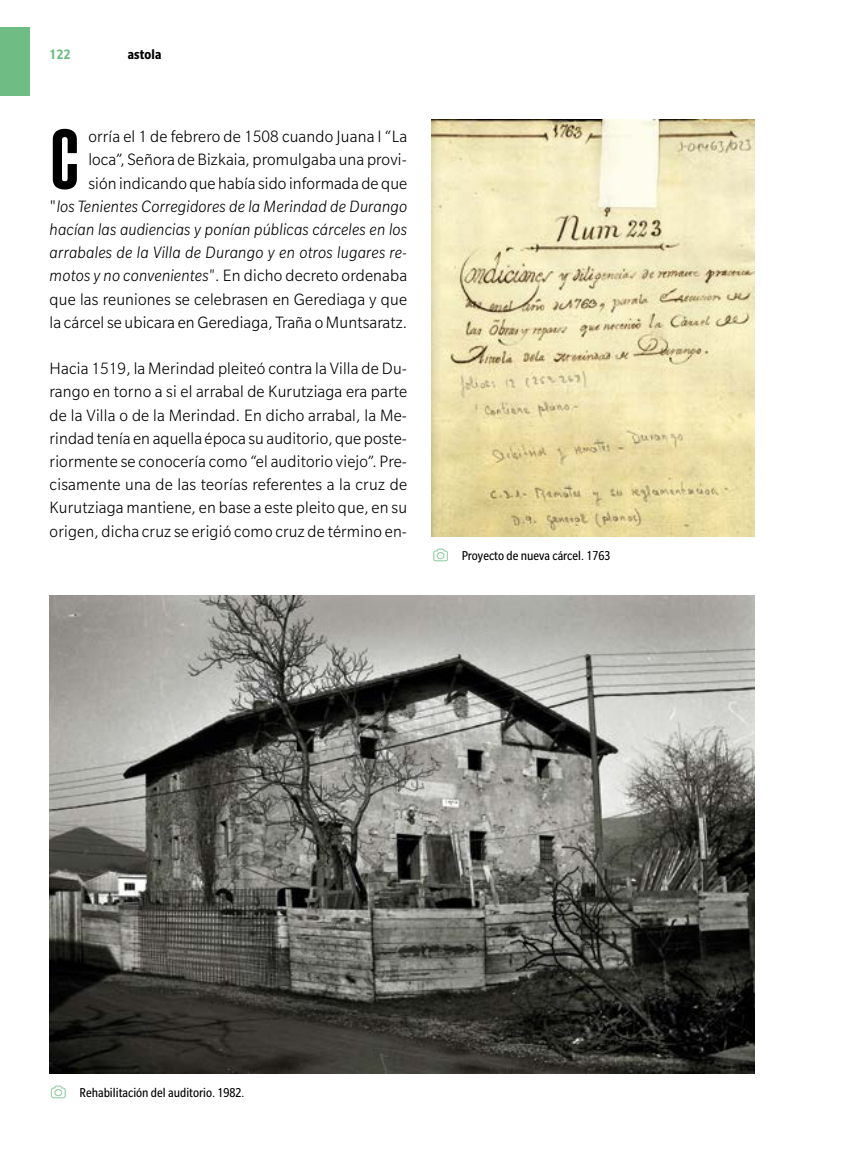
<style>
.page{position:relative;width:844px;height:1166px;background:#fff}
.page>*{position:absolute;margin:0;border:0;box-sizing:border-box;transform-origin:0 0}
.t1{font:600 condensed 83.48px "Fixture";color:#000;scale:.96 1}
.t2{font:300 17.85px/23.1px "Slate Pro";letter-spacing:.01em;color:#000;text-align:right;scale:.96 1}
.t3{font:700 condensed 14.88px "Slate Pro";letter-spacing:.01em;color:#000}
.t4{font:700 condensed 14.88px "Slate Pro";color:#6fbc85}
.t5{font:condensed 14px "Slate Pro";color:#000}
.s1{font-style:italic}
</style>
<div class="page">
<img style="left:432px;top:119px;width:322px;height:417px">
<img style="left:50px;top:595px;width:704px;height:478px">
<div style="left:0;top:28px;width:30px;height:68px;background:#6fbc85"></div>
<p class="t4" style="left:50px;top:47px;width:22px">122</p>
<p class="t3" style="left:128px;top:47px;width:35px">astola</p>
<h1 class="t1" style="left:50px;top:110px;width:33px">C</h1>
<p class="t2" style="left:50px;top:125px;width:374px">orría el 1 de febrero de 1508 cuando Juana I “La loca”, Señora de Bizkaia, promulgaba una provi-<br>sión indicando que había sido informada de que<br>"<span class="s1">los Tenientes Corregidores de la Merindad de Durango hacían las audiencias y ponían públicas cárceles en los arrabales de la Villa de Durango y en otros lugares re&shy;motos y no convenientes"</span>. En dicho decreto ordenaba que las reuniones se celebrasen en Gerediaga y que la cárcel se ubicara en Gerediaga, Traña o Muntsaratz.</p>
<p class="t2" style="left:50px;top:357px;width:374px;text-align:justify">Hacia 1519, la Merindad pleiteó contra la Villa de Du&shy;rango en torno a si el arrabal de Kurutziaga era parte de la Villa o de la Merindad. En dicho arrabal, la Me&shy;rindad tenía en aquella época su auditorio, que poste&shy;riormente se conocería como “el auditorio viejo”. Pre&shy;cisamente una de las teorías referentes a la cruz de Kurutziaga mantiene, en base a este pleito que, en su origen, dicha cruz se erigió como cruz de término en-</p>
<p class="t5" style="left:461px;top:548px;width:150px">Proyecto de nueva cárcel. 1763</p>
<p class="t5" style="left:79px;top:1085px;width:167px">Rehabilitación del auditorio. 1982.</p>
</div>
